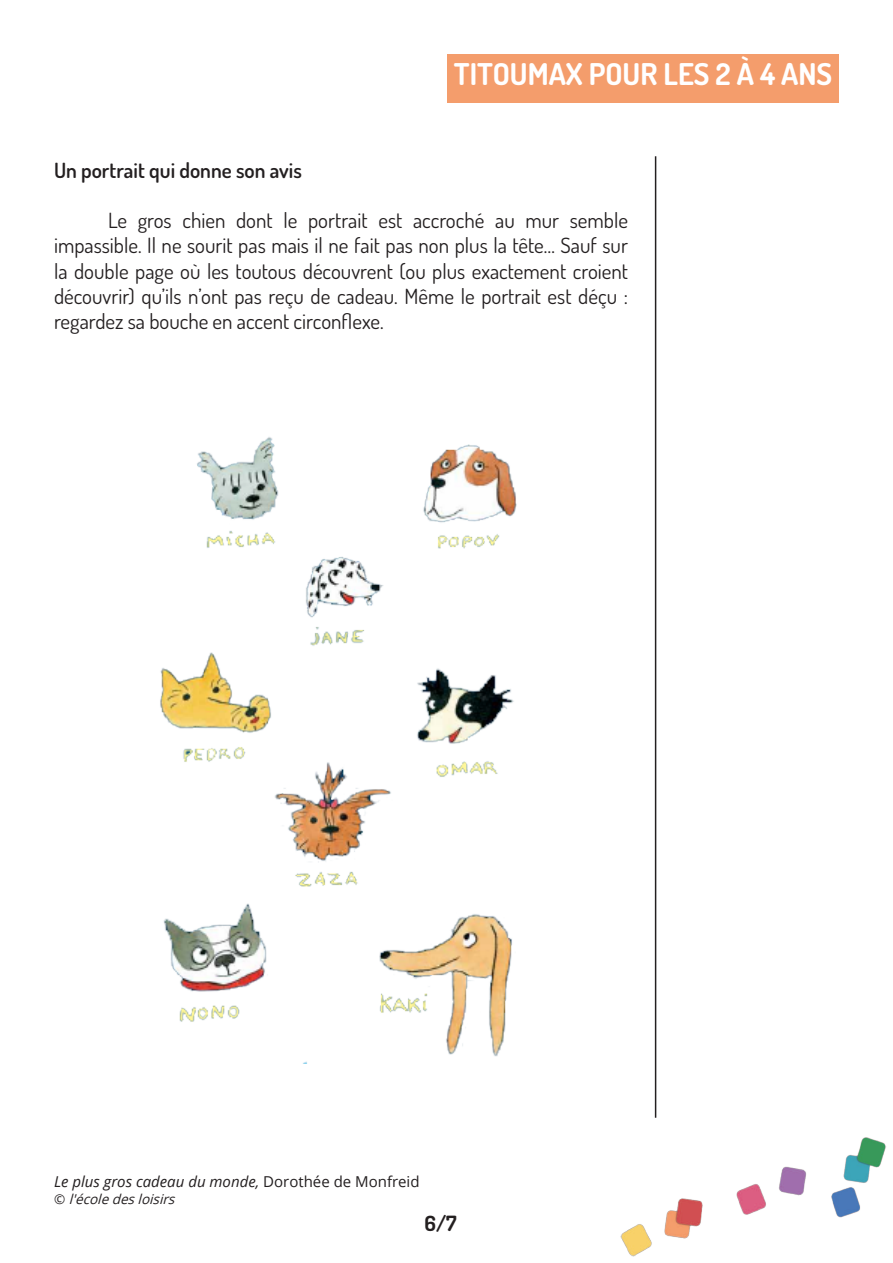
<style>
.page{position:relative;width:893px;height:1263px;background:#fff}
.page>*{position:absolute;margin:0;border:0;box-sizing:border-box;transform-origin:0 0}
.t1{font:700 30px "Dosis";color:#fff}
.t2{font:21px/25.2px "Dosis";color:#231f20;text-align:justify}
.t3{font:600 21px "Dosis";color:#231f20}
.t4{font:700 21px "Dosis";color:#231f20}
.t5{font:italic 15px "Open Sans";color:#231f20}
.t6{font:italic 13.5px "Open Sans";color:#231f20}
.s1{font-style:normal}
</style>
<div class="page">
<img style="left:620px;top:1137px;width:266px;height:120px">
<div style="left:447px;top:54px;width:392px;height:49px;background:#f49d6c"></div>
<hr style="left:655px;top:156px;width:1px;height:962px;background:#231f20">
<img style="left:160px;top:437px;width:357px;height:626px">
<p class="t1" style="left:454px;top:54px;width:380px">TITOUMAX POUR LES 2 À 4 ANS</p>
<p class="t3" style="left:54px;top:156px;width:249px">Un portrait qui donne son avis</p>
<p class="t2" style="left:54px;top:207px;width:576px;text-indent:54px">Le gros chien dont le portrait est accroché au mur semble impassible. Il ne sourit pas mais il ne fait pas non plus la tête… Sauf sur la double page où les toutous découvrent (ou plus exactement croient découvrir) qu’ils n’ont pas reçu de cadeau. Même le portrait est déçu : regardez sa bouche en accent circonflexe.</p>
<p class="t5" style="left:54px;top:1171px;width:367px">Le plus gros cadeau du monde, <span class="s1">Dorothée de Monfreid</span></p>
<p class="t6" style="left:54px;top:1189px;width:127px"><span class="s1">©</span> l'écoledesloisirs</p>
<p class="t4" style="left:425px;top:1209px;width:34px">6/7</p>
</div>
